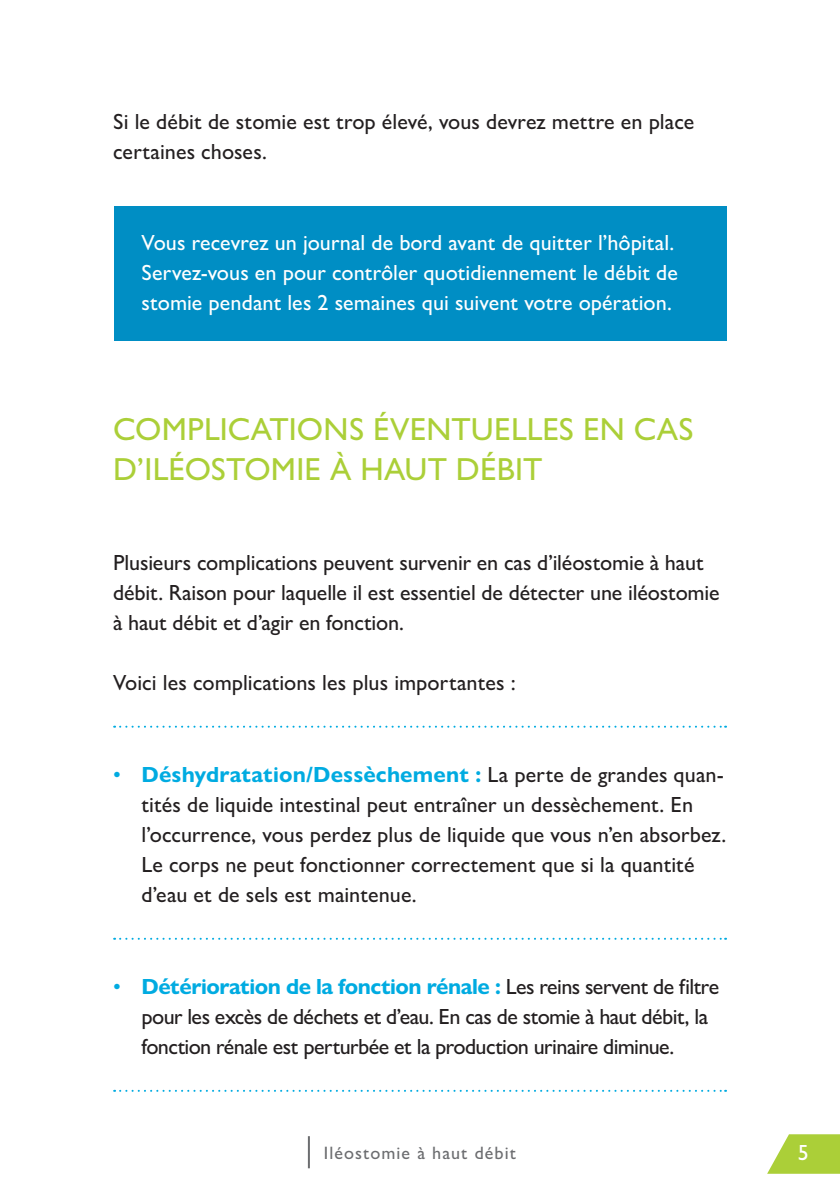
<style>
.page{position:relative;width:840px;height:1191px;background:#fff}
.page>*{position:absolute;margin:0;border:0;box-sizing:border-box;transform-origin:0 0}
.t1{font:500 32px/40px "Gill Sans Nova";color:#abcf38}
.t2{font:500 22px/30px "Gill Sans Nova";color:#231f20}
.t3{font:500 22px/30px "Gill Sans Nova";letter-spacing:-.03em;color:#231f20}
.t4{font:500 22px/30px "Gill Sans Nova";color:#fff}
.t5{font:500 18px "Gill Sans Nova";letter-spacing:.06em;color:#6c6d70}
.s1{color:#00abe1}
.s2{font-weight:700;color:#00abe1}
</style>
<div class="page">
<hr style="left:308px;top:1136px;width:2px;height:32px;background:#6c6d70">
<svg style="left:767px;top:1134px;width:72px;height:39px"></svg>
<div style="left:113px;top:206px;width:613px;height:135px;background:#008ec4"></div>
<svg style="left:114px;top:725px;width:611px;height:2px"></svg>
<svg style="left:114px;top:937px;width:611px;height:2px"></svg>
<svg style="left:114px;top:1089px;width:611px;height:2px"></svg>
<p class="t2" style="left:113px;top:107px;width:582px">Si le débit de stomie est trop élevé, vous devrez mettre en place certaines choses.</p>
<p class="t4" style="left:141px;top:227px;width:537px">Vous recevrez un journal de bord avant de quitter l’hôpital.<br>Servez-vous en pour contrôler quotidiennement le débit de stomie pendant les 2 semaines qui suivent votre opération.</p>
<h1 class="t1" style="left:113px;top:408px;width:581px">COMPLICATIONS ÉVENTUELLES EN CAS<br>D’ILÉOSTOMIE À HAUT DÉBIT</h1>
<p class="t2" style="left:113px;top:547px;width:607px">Plusieurs complications peuvent survenir en cas d’iléostomie à haut débit. Raison pour laquelle il est essentiel de détecter une iléostomie à haut débit et d’agir en fonction.</p>
<p class="t2" style="left:113px;top:667px;width:404px">Voici les complications les plus importantes :</p>
<p class="t2" style="left:141px;top:759px;width:585px;text-indent:-28px"><span class="s1">•</span> <span class="s2">Déshydratation/Dessèchement :</span> La perte de grandes quan&shy;tités de liquide intestinal peut entraîner un dessèchement. En l’occurrence, vous perdez plus de liquide que vous n’en absorbez.<br>Le corps ne peut fonctionner correctement que si la quantité d’eau et de sels est maintenue.</p>
<p class="t3" style="left:141px;top:971px;width:579px;text-indent:-28px"><span class="s1">•</span> <span class="s2">Détérioration de la fonction rénale :</span> Les reins servent de filtre pour les excès de déchets et d’eau. En cas de stomie à haut débit, la fonction rénale est perturbée et la production urinaire diminue.</p>
<p class="t5" style="left:323px;top:1141px;width:194px">Iléostomie à haut débit</p>
<p class="t4" style="left:797px;top:1137px;width:12px">5</p>
</div>
